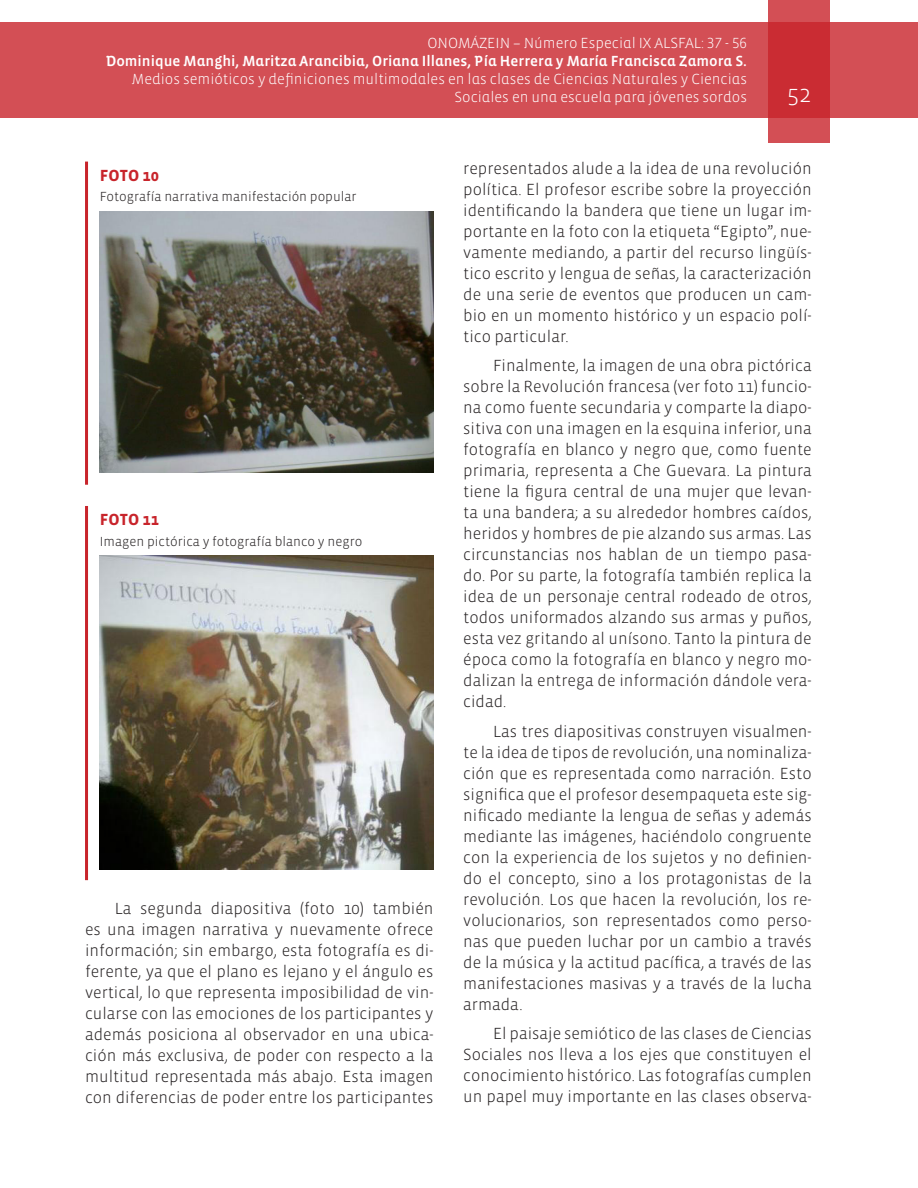
<style>
.page{position:relative;width:918px;height:1188px;background:#fff}
.page>*{position:absolute;margin:0;border:0;box-sizing:border-box;transform-origin:0 0}
.t1{font:300 24px "Vista Sans";color:#fff}
.Textos{font:300 16.5px/21px "Vista Sans";color:#231f20;text-align:justify}
.Título_Figuras{font:700 16.5px "Vista Sans";color:#c8242b}
.t2{font:300 15px/18px "Vista Sans Alt";color:#fff;text-align:right}
.t3{font:15px "Vista Sans Alt Med";color:#fff}
.Textos-2{font:300 13.5px "Vista Sans";color:#231f20}
</style>
<div class="page">
<div style="left:0;top:23px;width:918px;height:95px;background:#d34f55"></div>
<svg style="left:768px;top:0;width:62px;height:143px;background:#cc373e"></svg>
<hr style="left:85px;top:162px;width:3px;height:323px;background:#c8242b">
<hr style="left:85px;top:506px;width:3px;height:374px;background:#c8242b">
<img style="left:100px;top:211px;width:334px;height:262px">
<img style="left:100px;top:556px;width:334px;height:313px">
<p class="t2" style="left:427px;top:35px;width:321px">ONOMÁZEIN – Número Especial IX ALSFAL: 37 - 56</p>
<p class="t3" style="left:106px;top:54px;width:643px">Dominique Manghi, Maritza Arancibia, Oriana Illanes, Pía Herrera y María Francisca Zamora S.</p>
<p class="t2" style="left:132px;top:71px;width:617px">Medios semióticos y definiciones multimodales en las clases de Ciencias Naturales y Ciencias<br>Sociales en una escuela para jóvenes sordos</p>
<h1 class="t1" style="left:787px;top:82px;width:25px">52</h1>
<p class="Título_Figuras" style="left:100px;top:167px;width:61px">FOTO 10</p>
<p class="Textos-2" style="left:100px;top:190px;width:258px">Fotografía narrativa manifestación popular</p>
<p class="Título_Figuras" style="left:100px;top:511px;width:61px">FOTO 11</p>
<p class="Textos-2" style="left:100px;top:534px;width:264px">Imagen pictórica y fotografía blanco y negro</p>
<p class="Textos" style="left:85px;top:898px;width:350px;text-indent:30px">La segunda diapositiva (foto 10) también es una imagen narrativa y nuevamente ofrece información; sin embargo, esta fotografía es di&shy;ferente, ya que el plano es lejano y el ángulo es vertical, lo que representa imposibilidad de vin&shy;cularse con las emociones de los participantes y además posiciona al observador en una ubica&shy;ción más exclusiva, de poder con respecto a la multitud representada más abajo. Esta imagen con diferencias de poder entre los participantes</p>
<p class="Textos" style="left:463px;top:158px;width:350px">representados alude a la idea de una revolución política. El profesor escribe sobre la proyección identificando la bandera que tiene un lugar im&shy;portante en la foto con la etiqueta “Egipto”, nue&shy;vamente mediando, a partir del recurso lingüís&shy;tico escrito y lengua de señas, la caracterización de una serie de eventos que producen un cam&shy;bio en un momento histórico y un espacio polí&shy;tico particular.</p>
<p class="Textos" style="left:463px;top:356px;width:350px;text-indent:30px">Finalmente, la imagen de una obra pictórica sobre la Revolución francesa (ver foto 11) funcio&shy;na como fuente secundaria y comparte la diapo&shy;sitiva con una imagen en la esquina inferior, una fotografía en blanco y negro que, como fuente primaria, representa a Che Guevara. La pintura tiene la figura central de una mujer que levan&shy;ta una bandera; a su alrededor hombres caídos, heridos y hombres de pie alzando sus armas. Las circunstancias nos hablan de un tiempo pasa&shy;do. Por su parte, la fotografía también replica la idea de un personaje central rodeado de otros, todos uniformados alzando sus armas y puños, esta vez gritando al unísono. Tanto la pintura de época como la fotografía en blanco y negro mo&shy;dalizan la entrega de información dándole vera&shy;cidad.</p>
<p class="Textos" style="left:463px;top:721px;width:350px;text-indent:30px">Las tres diapositivas construyen visualmen&shy;te la idea de tipos de revolución, una nominaliza&shy;ción que es representada como narración. Esto significa que el profesor desempaqueta este sig&shy;nificado mediante la lengua de señas y además mediante las imágenes, haciéndolo congruente con la experiencia de los sujetos y no definien&shy;do el concepto, sino a los protagonistas de la revolución. Los que hacen la revolución, los re&shy;volucionarios, son representados como perso&shy;nas que pueden luchar por un cambio a través de la música y la actitud pacífica, a través de las manifestaciones masivas y a través de la lucha armada.</p>
<p class="Textos" style="left:463px;top:1024px;width:350px;text-indent:30px">El paisaje semiótico de las clases de Ciencias Sociales nos lleva a los ejes que constituyen el conocimiento histórico. Las fotografías cumplen un papel muy importante en las clases observa-</p>
</div>
